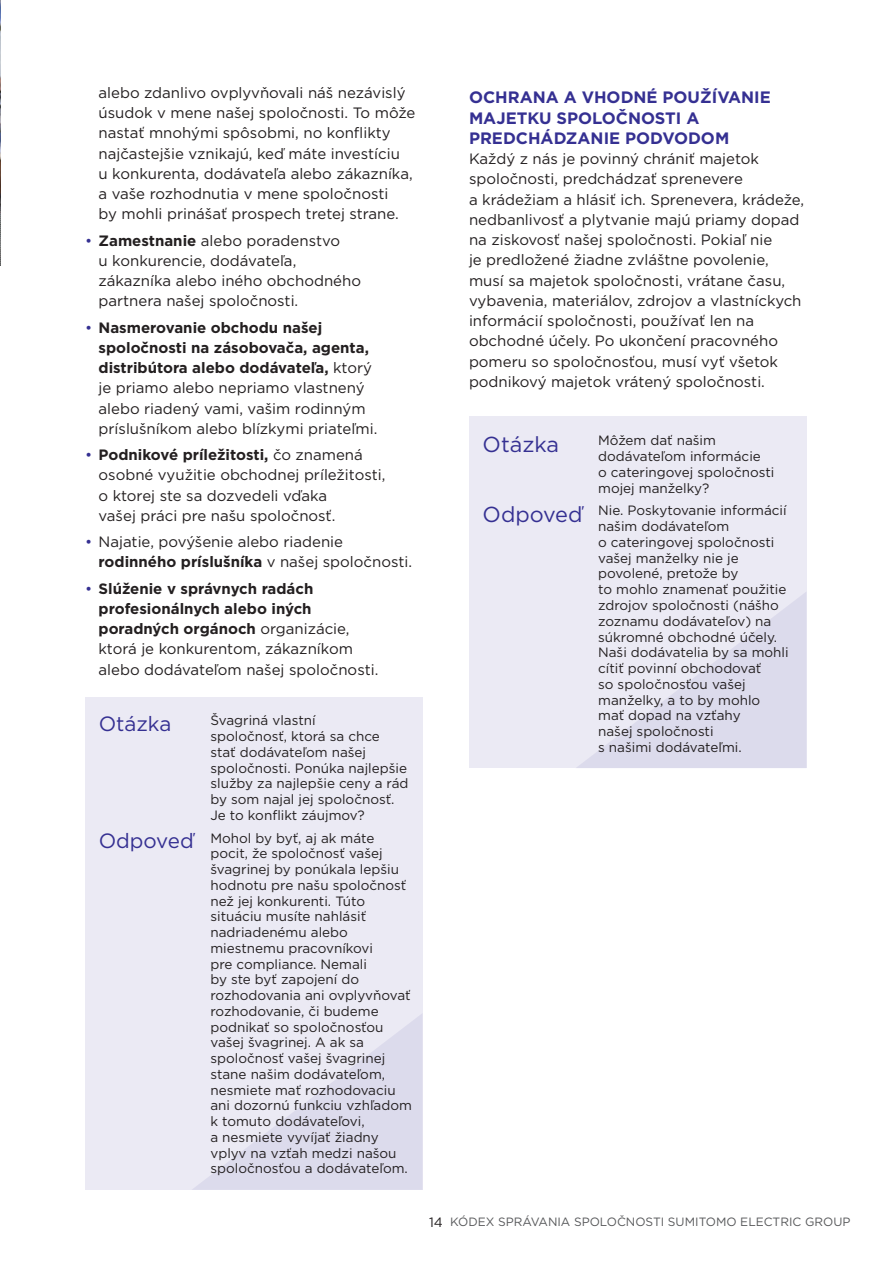
<style>
.page{position:relative;width:893px;height:1263px;background:#fff}
.page>*{position:absolute;margin:0;border:0;box-sizing:border-box;transform-origin:0 0}
.t1{font:21.75px "Gotham";color:#353092}
.t2{font:20.55px "Gotham";color:#353092}
.BLUE_HEADS{font:700 16.5px/20.2px "Gotham";color:#353092}
.BODY{font:15px/20.2px "Gotham";color:#231f20}
.t3{font:13.5px/15.8px "Gotham";color:#231f20}
.t4{font:12px "Gotham";color:#57585a}
.s1{color:#353092}
.s2{font-weight:700}
.s3{font-size:20.55px;color:#353092}
.s4{font-size:21.75px;color:#353092}
.s5{font-size:13.5px;color:#231f20}
</style>
<div class="page">
<img style="left:0;top:0;width:1px;height:266px">
<div style="left:85px;top:697px;width:338px;height:493px;background:#ebeaf4"></div>
<svg style="left:192px;top:1014px;width:230px;height:176px"></svg>
<div style="left:469px;top:417px;width:337px;height:351px;background:#ebeaf4"></div>
<svg style="left:577px;top:592px;width:229px;height:176px"></svg>
<p class="BODY" style="left:99px;top:82px;width:318px">alebo zdanlivo ovplyvňovali náš nezávislý úsudok v mene našej spoločnosti. To môže nastať mnohými spôsobmi, no konflikty najčastejšie vznikajú, keď máte investíciu<br>u konkurenta, dodávateľa alebo zákazníka, a vaše rozhodnutia v mene spoločnosti<br>by mohli prinášať prospech tretej strane.</p>
<p class="BODY" style="left:99px;top:230px;width:264px;text-indent:-14px"><span class="s1">•</span> <span class="s2">Zamestnanie</span> alebo poradenstvo<br>u konkurencie, dodávateľa, zákazníka alebo iného obchodného partnera našej spoločnosti.</p>
<p class="BODY" style="left:99px;top:317px;width:280px;text-indent:-14px"><span class="s1">•</span> <span class="s2">Nasmerovanie obchodu našej spoločnosti na zásobovača, agenta, distribútora alebo dodávateľa,</span> ktorý je priamo alebo nepriamo vlastnený alebo riadený vami, vašim rodinným príslušníkom alebo blízkymi priateľmi.</p>
<p class="BODY" style="left:99px;top:444px;width:288px;text-indent:-14px"><span class="s1">•</span> <span class="s2">Podnikové príležitosti,</span> čo znamená osobné využitie obchodnej príležitosti, o ktorej ste sa dozvedeli vďaka<br>vašej práci pre našu spoločnosť.</p>
<p class="BODY" style="left:99px;top:531px;width:315px;text-indent:-14px"><span class="s1">•</span> Najatie, povýšenie alebo riadenie <span class="s2">rodinného príslušníka</span> v našej spoločnosti.</p>
<p class="BODY" style="left:99px;top:578px;width:281px;text-indent:-14px"><span class="s1">•</span> <span class="s2">Slúženie v správnych radách profesionálnych alebo iných poradných orgánoch</span> organizácie, ktorá je konkurentom, zákazníkom alebo dodávateľom našej spoločnosti.</p>
<p class="t2" style="left:99px;top:710px;width:74px">Otázka</p>
<p class="t3" style="left:210px;top:712px;width:200px">Švagriná vlastní<br>spoločnosť, ktorá sa chce stať dodávateľom našej spoločnosti. Ponúka najlepšie služby za najlepšie ceny a rád by som najal jej spoločnosť.<br>Je to konflikt záujmov?</p>
<p class="t3" style="left:210px;top:830px;width:203px;text-indent:-112px"><span class="s3">Odpoveď</span> Mohol by byť, aj ak máte pocit, že spoločnosť vašej švagrinej by ponúkala lepšiu hodnotu pre našu spoločnosť než jej konkurenti. Túto situáciu musíte nahlásiť nadriadenému alebo miestnemu pracovníkovi<br>pre compliance. Nemali<br>by ste byť zapojení do rozhodovania ani ovplyvňovať rozhodovanie, či budeme podnikať so spoločnosťou vašej švagrinej. A ak sa spoločnosť vašej švagrinej stane našim dodávateľom, nesmiete mať rozhodovaciu ani dozornú funkciu vzhľadom k tomuto dodávateľovi,<br>a nesmiete vyvíjať žiadny vplyv na vzťah medzi našou spoločnosťou a dodávateľom.</p>
<p class="BLUE_HEADS" style="left:469px;top:87px;width:303px">OCHRANA A VHODNÉ POUŽÍVANIE<br>MAJETKU SPOLOČNOSTI A<br>PREDCHÁDZANIE PODVODOM</p>
<p class="BODY" style="left:469px;top:148px;width:337px">Každý z nás je povinný chrániť majetok spoločnosti, predchádzať sprenevere<br>a krádežiam a hlásiť ich. Sprenevera, krádeže, nedbanlivosť a plytvanie majú priamy dopad na ziskovosť našej spoločnosti. Pokiaľ nie<br>je predložené žiadne zvláštne povolenie, musí sa majetok spoločnosti, vrátane času, vybavenia, materiálov, zdrojov a vlastníckych informácií spoločnosti, používať len na obchodné účely. Po ukončení pracovného pomeru so spoločnosťou, musí vyť všetok podnikový majetok vrátený spoločnosti.</p>
<p class="t1" style="left:483px;top:430px;width:78px">Otázka</p>
<p class="t3" style="left:598px;top:432px;width:178px">Môžem dať našim dodávateľom informácie<br>o cateringovej spoločnosti mojej manželky?</p>
<p class="t3" style="left:598px;top:502px;width:192px;text-indent:-116px"><span class="s4">Odpoveď</span> Nie. Poskytovanie informácií našim dodávateľom<br>o cateringovej spoločnosti vašej manželky nie je povolené, pretože by<br>to mohlo znamenať použitie zdrojov spoločnosti (nášho zoznamu dodávateľov) na súkromné obchodné účely.<br>Naši dodávatelia by sa mohli cítiť povinní obchodovať<br>so spoločnosťou vašej manželky, a to by mohlo mať dopad na vzťahy<br>našej spoločnosti<br>s našimi dodávateľmi.</p>
<p class="t4" style="left:429px;top:1214px;width:423px"><span class="s5">14</span> KÓDEX SPRÁVANIA SPOLOČNOSTI SUMITOMO ELECTRIC GROUP</p>
</div>
